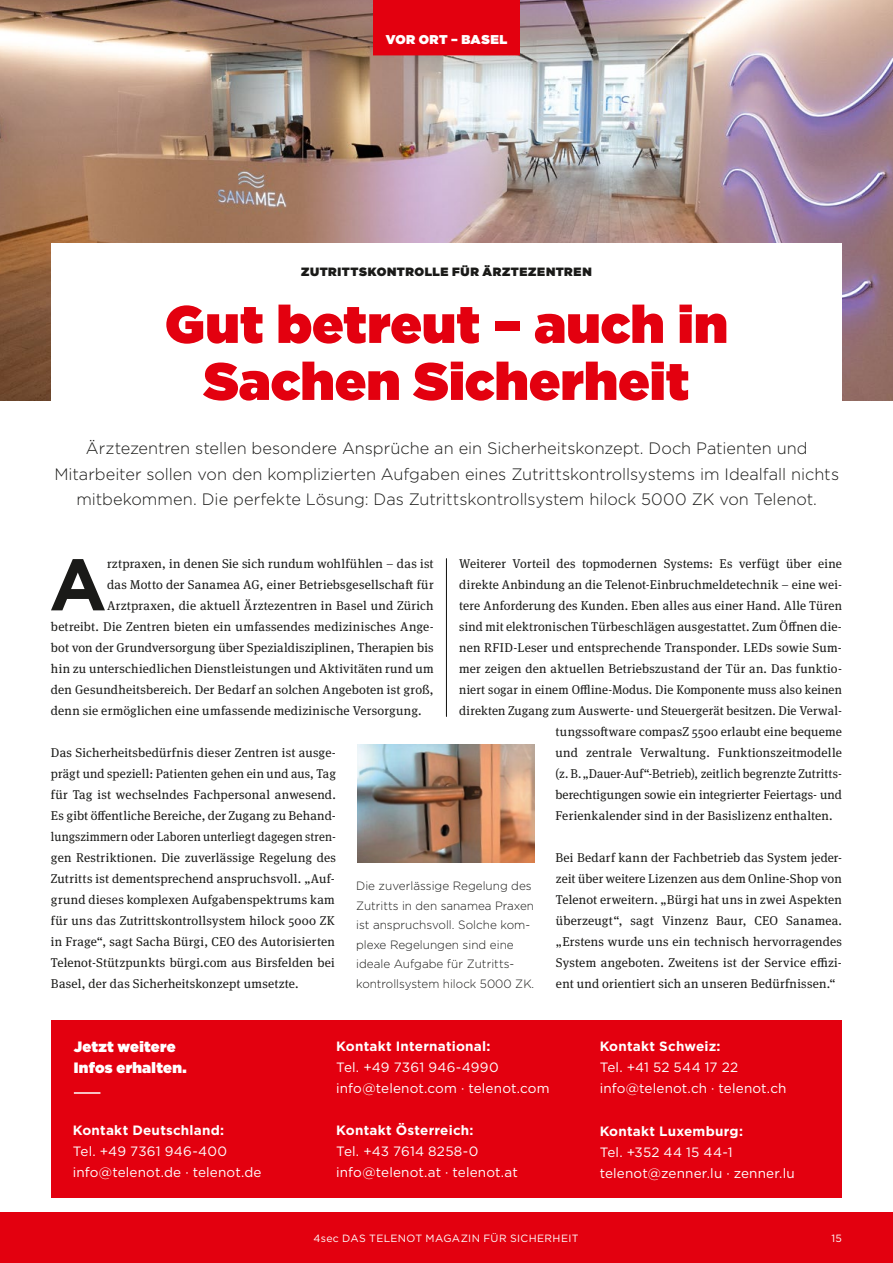
<style>
.page{position:relative;width:893px;height:1263px;background:#fff}
.page>*{position:absolute;margin:0;border:0;box-sizing:border-box;transform-origin:0 0}
.t1{font:700 72.75px "Gotham";color:#1a1a18}
.t2{font:900 52.5px/57px "Gotham";letter-spacing:.005em;color:#e3000f;text-align:center}
.t3{font:300 16.5px/25.5px "Gotham";color:#1a1a18;text-align:center}
.t4{font:900 15px/21px "Gotham";letter-spacing:.02em;color:#fff}
.t5{font:13.5px/21px "Gotham";letter-spacing:.015em;color:#fff}
.t6{font:700 13.5px "Gotham";letter-spacing:.015em;color:#fff}
.t7{font:12.75px/21px "Meta Serif OT";letter-spacing:.015em;color:#1a1a18;text-align:justify}
.t8{font:12.75px "Meta Serif OT";letter-spacing:.015em;color:#1a1a18;scale:.96 1}
.t9{font:900 12.75px "Gotham";letter-spacing:.035em;color:#fff}
.t10{font:300 12px/19.5px "Gotham";color:#1a1a18}
.t11{font:900 12px "Gotham";letter-spacing:.05em;color:#1a1a18}
.t12{font:10.5px "Gotham";letter-spacing:.035em;color:#fff}
</style>
<div class="page">
<img style="left:0;top:0;width:893px;height:400px">
<hr style="left:446px;top:558px;width:1px;height:158px;background:#1a1a18">
<div style="left:52px;top:243px;width:790px;height:178px;background:#fff"></div>
<div style="left:51px;top:1020px;width:791px;height:178px;background:#e3000f"></div>
<div style="left:356px;top:742px;width:180px;height:121px;background:#3da3dc;opacity:.15"></div>
<hr style="left:74px;top:1092px;width:26px;height:2px;background:#fff">
<div style="left:0;top:1212px;width:893px;height:51px;background:#e3000f"></div>
<div style="left:373px;top:0;width:147px;height:55px;background:#e3000f"></div>
<p class="t9" style="left:386px;top:31px;width:123px">VOR ORT – BASEL</p>
<p class="t11" style="left:301px;top:263px;width:292px">ZUTRITTSKONTROLLE FÜR ÄRZTEZENTREN</p>
<h2 class="t2" style="left:165px;top:295px;width:564px">Gut betreut – auch in<br>Sachen Sicherheit</h2>
<p class="t3" style="left:54px;top:435px;width:786px">Ärztezentren stellen besondere Ansprüche an ein Sicherheitskonzept. Doch Patienten und<br>Mitarbeiter sollen von den komplizierten Aufgaben eines Zutrittskontrollsystems im Idealfall nichts mitbekommen. Die perfekte Lösung: Das Zutrittskontrollsystem hilock 5000 ZK von Telenot.</p>
<h1 class="t1" style="left:49px;top:536px;width:59px">A</h1>
<p class="t7" style="left:107px;top:553px;width:328px">rztpraxen, in denen Sie sich rundum wohlfühlen – das ist</p>
<p class="t7" style="left:459px;top:553px;width:384px">Weiterer Vorteil des topmodernen Systems: Es verfügt über eine</p>
<p class="t7" style="left:459px;top:574px;width:384px">direkte Anbindung an die Telenot-Einbruchmeldetechnik – eine wei-</p>
<p class="t7" style="left:459px;top:595px;width:384px">tere Anforderung des Kunden. Eben alles aus einer Hand. Alle Türen</p>
<p class="t7" style="left:459px;top:616px;width:384px">sind mit elektronischen Türbeschlägen ausgestattet. Zum Öffnen die-</p>
<p class="t7" style="left:459px;top:637px;width:384px">nen RFID-Leser und entsprechende Transponder. LEDs sowie Sum-</p>
<p class="t7" style="left:459px;top:658px;width:384px">mer zeigen den aktuellen Betriebszustand der Tür an. Das funktio-</p>
<p class="t7" style="left:459px;top:679px;width:384px">niert sogar in einem Offline-Modus. Die Komponente muss also keinen</p>
<p class="t7" style="left:459px;top:700px;width:384px">direkten Zugang zum Auswerte- und Steuergerät besitzen. Die Verwal-</p>
<p class="t7" style="left:555px;top:721px;width:288px">tungssoftware compasZ 5500 erlaubt eine bequeme</p>
<p class="t7" style="left:555px;top:742px;width:288px">und zentrale Verwaltung. Funktionszeitmodelle</p>
<p class="t8" style="left:555px;top:766px;width:300px">(z. B. „Dauer-Auf“-Betrieb), zeitlich begrenzte Zutritts-</p>
<p class="t7" style="left:555px;top:784px;width:288px">berechtigungen sowie ein integrierter Feiertags- und</p>
<p class="t7" style="left:555px;top:805px;width:279px">Ferienkalender sind in der Basislizenz enthalten.</p>
<p class="t7" style="left:555px;top:847px;width:288px">Bei Bedarf kann der Fachbetrieb das System jeder&shy;zeit über weitere Lizenzen aus dem Online-Shop von Telenot erweitern. „Bürgi hat uns in zwei Aspekten überzeugt“, sagt Vinzenz Baur, CEO Sanamea. „Erstens wurde uns ein technisch hervorragendes System angeboten. Zweitens ist der Service effizi&shy;ent und orientiert sich an unseren Bedürfnissen.“</p>
<p class="t7" style="left:107px;top:574px;width:328px">das Motto der Sanamea AG, einer Betriebsgesellschaft für</p>
<p class="t7" style="left:107px;top:595px;width:328px">Arztpraxen, die aktuell Ärztezentren in Basel und Zürich</p>
<p class="t7" style="left:51px;top:616px;width:384px">betreibt. Die Zentren bieten ein umfassendes medizinisches Ange-</p>
<p class="t7" style="left:51px;top:637px;width:384px">bot von der Grundversorgung über Spezialdisziplinen, Therapien bis</p>
<p class="t7" style="left:51px;top:658px;width:384px">hin zu unterschiedlichen Dienstleistungen und Aktivitäten rund um</p>
<p class="t7" style="left:51px;top:679px;width:384px">den Gesundheitsbereich. Der Bedarf an solchen Angeboten ist groß,</p>
<p class="t7" style="left:51px;top:700px;width:372px">denn sie ermöglichen eine umfassende medizinische Versorgung.</p>
<p class="t7" style="left:51px;top:742px;width:286px">Das Sicherheitsbedürfnis dieser Zentren ist ausge&shy;prägt und speziell: Patienten gehen ein und aus, Tag für Tag ist wechselndes Fachpersonal anwesend.<br>Es gibt öffentliche Bereiche, der Zugang zu Behand&shy;lungszimmern oder Laboren unterliegt dagegen stren&shy;gen Restriktionen. Die zuverlässige Regelung des Zutritts ist dementsprechend anspruchsvoll. „Auf&shy;grund dieses komplexen Aufgabenspektrums kam für uns das Zutrittskontrollsystem hilock 5000 ZK in Frage“, sagt Sacha Bürgi, CEO des Autorisierten Telenot-Stützpunkts bürgi.com aus Birsfelden bei Basel, der das Sicherheitskonzept umsetzte.</p>
<p class="t10" style="left:356px;top:876px;width:180px">Die zuverlässige Regelung des<br>Zutritts in den sanamea Praxen ist anspruchsvoll. Solche kom&shy;plexe Regelungen sind eine ideale Aufgabe für Zutritts&shy;kontrollsystem hilock 5000 ZK.</p>
<p class="t4" style="left:74px;top:1036px;width:114px">Jetzt weitere<br>Infos erhalten.</p>
<p class="t6" style="left:73px;top:1122px;width:153px">Kontakt Deutschland:</p>
<p class="t5" style="left:73px;top:1141px;width:190px">Tel. +49 7361 946-400 info@telenot.de · telenot.de</p>
<p class="t6" style="left:336px;top:1038px;width:156px">Kontakt International:</p>
<p class="t5" style="left:336px;top:1057px;width:215px">Tel. +49 7361 946-4990 info@telenot.com · telenot.com</p>
<p class="t6" style="left:336px;top:1122px;width:139px">Kontakt Österreich:</p>
<p class="t5" style="left:336px;top:1141px;width:183px">Tel. +43 7614 8258-0 info@telenot.at · telenot.at</p>
<p class="t6" style="left:600px;top:1038px;width:122px">Kontakt Schweiz:</p>
<p class="t5" style="left:600px;top:1057px;width:188px">Tel. +41 52 544 17 22 info@telenot.ch · telenot.ch</p>
<p class="t6" style="left:600px;top:1122px;width:145px">Kontakt Luxemburg:</p>
<p class="t5" style="left:600px;top:1141px;width:197px">Tel. +352 44 15 44-1 telenot@zenner.lu · zenner.lu</p>
<p class="t12" style="left:313px;top:1231px;width:267px">4sec DAS TELENOT MAGAZIN FÜR SICHERHEIT</p>
<p class="t12" style="left:831px;top:1231px;width:12px">15</p>
</div>
